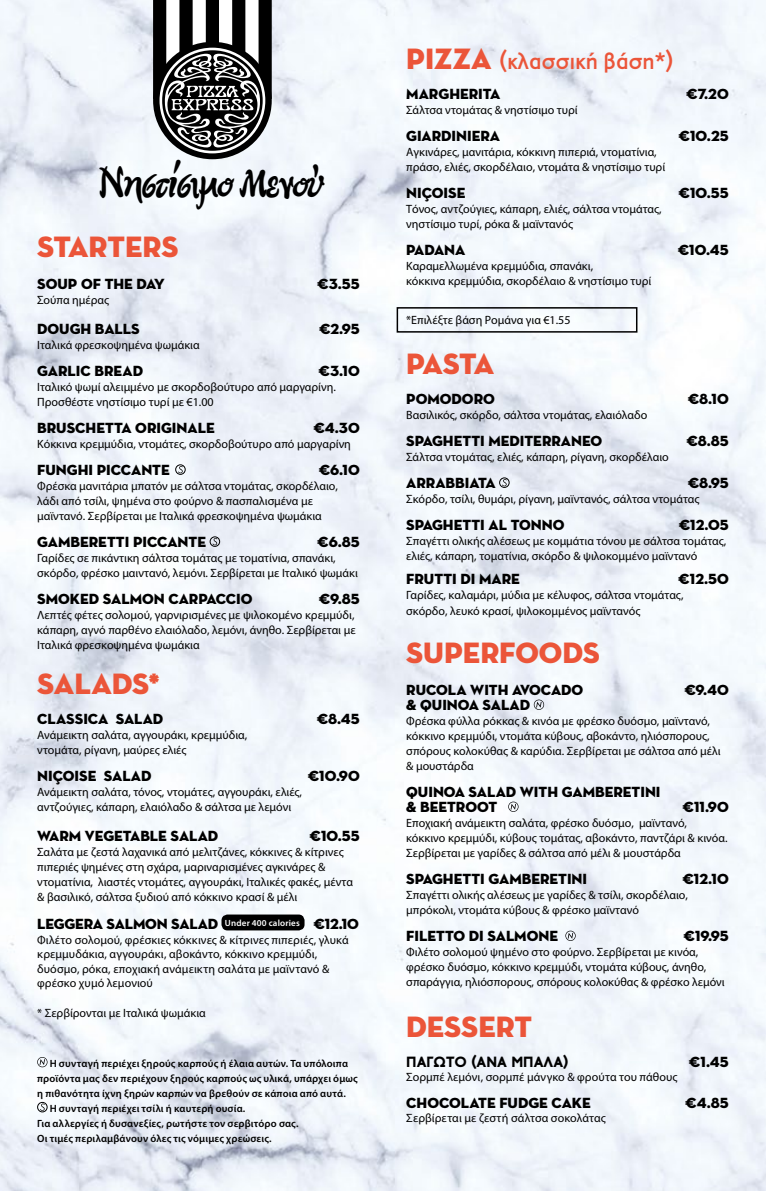
<style>
.page{position:relative;width:766px;height:1191px;background:#fff}
.page>*{position:absolute;margin:0;border:0;box-sizing:border-box;transform-origin:0 0}
.t1{font:700 42px "CF Allegro";color:#000}
.t2{font:30px "Neutra Disp Titling";color:#eb5539}
.t3{font:500 24px "PF Transport";color:#eb5539}
.t4{font:15px/15px "Neutraface Display Titling";color:#000}
.t5{font:900 15px "PF Transport";color:#000}
.t6{font:12px/15px "Myriad Pro";color:#000}
.t7{font:600 10.5px "Myriad Pro";letter-spacing:.015em;color:#000}
.s1{font-family:"Neutra Disp Titling";font-weight:400;font-size:30px}
</style>
<div class="page">
<img style="left:0;top:0;width:765px;height:1191px">
<svg style="left:37px;top:1057px;width:10px;height:10px"></svg>
<div style="left:37px;top:1102px;width:10px;height:10px;border:1px solid #000;border-radius:50%"></div>
<svg style="left:40px;top:1103px;width:5px;height:7px"></svg>
<div style="left:396px;top:307px;width:241px;height:26px;border:2px solid #000"></div>
<div style="left:175px;top:464px;width:10px;height:11px;border:1px solid #000;border-radius:50%"></div>
<svg style="left:178px;top:466px;width:5px;height:7px"></svg>
<div style="left:210px;top:536px;width:10px;height:11px;border:1px solid #000;border-radius:50%"></div>
<svg style="left:212px;top:538px;width:5px;height:7px"></svg>
<div style="left:221px;top:914px;width:83px;height:16px;background:#000;border-radius:6px"></div>
<div style="left:499px;top:477px;width:10px;height:11px;border:1px solid #000;border-radius:50%"></div>
<svg style="left:502px;top:479px;width:4px;height:7px"></svg>
<svg style="left:533px;top:699px;width:11px;height:11px"></svg>
<svg style="left:508px;top:801px;width:10px;height:11px"></svg>
<svg style="left:565px;top:930px;width:10px;height:11px"></svg>
<svg style="left:153px;top:0;width:119px;height:153px"></svg>
<h1 class="t1" style="left:100px;top:153px;width:225px">Νηστίσιμο Μενού</h1>
<h2 class="t2" style="left:37px;top:228px;width:143px">STARTERS</h2>
<p class="t4" style="left:37px;top:276px;width:129px">SOUP OF THE DAY</p>
<p class="t4" style="left:317px;top:276px;width:44px">€3.55</p>
<p class="t6" style="left:37px;top:292px;width:73px">Σούπα ημέρας</p>
<p class="t4" style="left:37px;top:321px;width:104px">DOUGH BALLS</p>
<p class="t4" style="left:319px;top:321px;width:42px">€2.95</p>
<p class="t6" style="left:37px;top:337px;width:164px">Ιταλικά φρεσκοψημένα ψωμάκια</p>
<p class="t4" style="left:37px;top:363px;width:107px">GARLIC BREAD</p>
<p class="t4" style="left:318px;top:363px;width:43px">€3.10</p>
<p class="t6" style="left:37px;top:379px;width:300px">Ιταλικό ψωμί αλειμμένο με σκορδοβούτυρο από μαργαρίνη.<br>Προσθέστε νηστίσιμο τυρί με €1.00</p>
<p class="t4" style="left:37px;top:420px;width:179px">BRUSCHETTA ORIGINALE</p>
<p class="t4" style="left:313px;top:420px;width:48px">€4.30</p>
<p class="t6" style="left:37px;top:436px;width:315px">Κόκκινα κρεμμύδια, ντομάτες, σκορδοβούτυρο από μαργαρίνη</p>
<p class="t4" style="left:37px;top:462px;width:134px">FUNGHI PICCANTE</p>
<p class="t4" style="left:318px;top:462px;width:43px">€6.10</p>
<p class="t6" style="left:37px;top:478px;width:302px">Φρέσκα μανιτάρια μπατόν με σάλτσα ντομάτας, σκορδέλαιο, λάδι από τσίλι, ψημένα στο φούρνο &amp; πασπαλισμένα με μαϊντανό. Σερβίρεται με Ιταλικά φρεσκοψημένα ψωμάκια</p>
<p class="t4" style="left:37px;top:534px;width:170px">GAMBERETTI PICCANTE</p>
<p class="t4" style="left:317px;top:534px;width:44px">€6.85</p>
<p class="t6" style="left:37px;top:550px;width:322px">Γαρίδες σε πικάντικη σάλτσα τομάτας με τοματίνια, σπανάκι, σκόρδο, φρέσκο μαιντανό, λεμόνι. Σερβίρεται με Ιταλικό ψωμάκι</p>
<p class="t4" style="left:37px;top:591px;width:217px">SMOKED SALMON CARPACCIO</p>
<p class="t4" style="left:319px;top:591px;width:42px">€9.85</p>
<p class="t6" style="left:37px;top:607px;width:320px;text-align:justify">Λεπτές φέτες σολομού, γαρνιρισμένες με ψιλοκομένο κρεμμύδι, κάπαρη, αγνό παρθένο ελαιόλαδο, λεμόνι, άνηθο. Σερβίρεται με Ιταλικά φρεσκοψημένα ψωμάκια</p>
<h2 class="t2" style="left:37px;top:665px;width:124px">SALADS*</h2>
<p class="t4" style="left:37px;top:711px;width:127px">CLASSICA SALAD</p>
<p class="t4" style="left:316px;top:711px;width:45px">€8.45</p>
<p class="t6" style="left:37px;top:727px;width:211px">Ανάμεικτη σαλάτα, αγγουράκι, κρεμμύδια, ντομάτα, ρίγανη, μαύρες ελιές</p>
<p class="t4" style="left:37px;top:768px;width:116px">NIÇOISE SALAD</p>
<p class="t4" style="left:307px;top:768px;width:54px">€10.90</p>
<p class="t6" style="left:37px;top:784px;width:266px">Ανάμεικτη σαλάτα, τόνος, ντομάτες, αγγουράκι, ελιές, αντζούγιες, κάπαρη, ελαιόλαδο &amp; σάλτσα με λεμόνι</p>
<p class="t4" style="left:37px;top:828px;width:182px">WARM VEGETABLE SALAD</p>
<p class="t4" style="left:309px;top:828px;width:52px">€10.55</p>
<p class="t6" style="left:37px;top:844px;width:317px">Σαλάτα με ζεστά λαχανικά από μελιτζάνες, κόκκινες &amp; κίτρινες πιπεριές ψημένες στη σχάρα, μαριναρισμένες αγκινάρες &amp; ντοματίνια, λιαστές ντομάτες, αγγουράκι, Ιταλικές φακές, μέντα &amp; βασιλικό, σάλτσα ξυδιού από κόκκινο κρασί &amp; μέλι</p>
<p class="t4" style="left:37px;top:917px;width:323px">LEGGERA SALMON SALAD <sup>Under</sup> <sup>400</sup> <sup>calories</sup> €12.10</p>
<p class="t6" style="left:37px;top:932px;width:313px;line-height:14.4px">Φιλέτο σολομού, φρέσκιες κόκκινες &amp; κίτρινες πιπεριές, γλυκά κρεμμυδάκια, αγγουράκι, αβοκάντο, κόκκινο κρεμμύδι, δυόσμο, ρόκα, εποχιακή ανάμεικτη σαλάτα με μαϊντανό &amp; φρέσκο χυμό λεμονιού</p>
<p class="t6" style="left:37px;top:1005px;width:170px">* Σερβίρονται με Ιταλικά ψωμάκια</p>
<p class="t7" style="left:50px;top:1058px;width:300px">Η συνταγή περιέχει ξηρούς καρπούς ή έλαια αυτών. Τα υπόλοιπα</p>
<p class="t7" style="left:37px;top:1073px;width:322px">προϊόντα μας δεν περιέχουν ξηρούς καρπούς ως υλικά, υπάρχει όμως</p>
<p class="t7" style="left:37px;top:1088px;width:310px">η πιθανότητα ίχνη ξηρών καρπών να βρεθούν σε κάποια από αυτά.</p>
<p class="t7" style="left:50px;top:1103px;width:197px">Η συνταγή περιέχει τσίλι ή καυτερή ουσία.</p>
<p class="t7" style="left:37px;top:1118px;width:263px">Για αλλεργίες ή δυσανεξίες, ρωτήστε τον σερβιτόρο σας.</p>
<p class="t7" style="left:37px;top:1133px;width:236px">Οι τιμές περιλαμβάνουν όλες τις νόμιμες χρεώσεις.</p>
<h3 class="t3" style="left:406px;top:47px;width:268px"><span class="s1">PIZZA</span> (κλασσική βάση*)</h3>
<p class="t4" style="left:406px;top:87px;width:96px">MARGHERITA</p>
<p class="t4" style="left:686px;top:87px;width:44px">€7.20</p>
<p class="t6" style="left:406px;top:102px;width:173px">Σάλτσα ντομάτας &amp; νηστίσιμο τυρί</p>
<p class="t4" style="left:406px;top:129px;width:95px">GIARDINIERA</p>
<p class="t4" style="left:678px;top:129px;width:52px">€10.25</p>
<p class="t6" style="left:406px;top:144px;width:260px">Αγκινάρες, μανιτάρια, κόκκινη πιπεριά, ντοματίνια, πράσο, ελιές, σκορδέλαιο, ντομάτα &amp; νηστίσιμο τυρί</p>
<p class="t4" style="left:406px;top:186px;width:61px">NIÇOISE</p>
<p class="t4" style="left:678px;top:186px;width:52px">€10.55</p>
<p class="t6" style="left:406px;top:201px;width:257px">Τόνος, αντζούγιες, κάπαρη, ελιές, σάλτσα ντομάτας, νηστίσιμο τυρί, ρόκα &amp; μαϊντανός</p>
<p class="t4" style="left:406px;top:243px;width:61px">PADANA</p>
<p class="t4" style="left:677px;top:243px;width:53px">€10.45</p>
<p class="t6" style="left:406px;top:258px;width:246px">Καραμελλωμένα κρεμμύδια, σπανάκι,<br>κόκκινα κρεμμύδια, σκορδέλαιο &amp; νηστίσιμο τυρί</p>
<p class="t6" style="left:406px;top:312px;width:166px">*Επιλέξτε βάση Ρομάνα για €1.55</p>
<h2 class="t2" style="left:406px;top:345px;width:89px">PASTA</h2>
<p class="t4" style="left:406px;top:391px;width:90px">POMODORO</p>
<p class="t4" style="left:687px;top:391px;width:42px">€8.10</p>
<p class="t6" style="left:406px;top:407px;width:242px">Βασιλικός, σκόρδο, σάλτσα ντομάτας, ελαιόλαδο</p>
<p class="t4" style="left:406px;top:433px;width:197px">SPAGHETTI MEDITERRANEO</p>
<p class="t4" style="left:686px;top:433px;width:44px">€8.85</p>
<p class="t6" style="left:406px;top:449px;width:264px">Σάλτσα ντομάτας, ελιές, κάπαρη, ρίγανη, σκορδέλαιο</p>
<p class="t4" style="left:406px;top:475px;width:91px">ARRABBIATA</p>
<p class="t4" style="left:687px;top:475px;width:42px">€8.95</p>
<p class="t6" style="left:406px;top:491px;width:295px">Σκόρδο, τσίλι, θυμάρι, ρίγανη, μαϊντανός, σάλτσα ντομάτας</p>
<p class="t4" style="left:406px;top:517px;width:160px">SPAGHETTI AL TONNO</p>
<p class="t4" style="left:678px;top:517px;width:52px">€12.05</p>
<p class="t6" style="left:406px;top:533px;width:321px">Σπαγέττι ολικής αλέσεως με κομμάτια τόνου με σάλτσα τομάτας, ελιές, κάπαρη, τοματίνια, σκόρδο &amp; ψιλοκομμένο μαϊντανό</p>
<p class="t4" style="left:406px;top:571px;width:115px">FRUTTI DI MARE</p>
<p class="t4" style="left:678px;top:571px;width:52px">€12.50</p>
<p class="t6" style="left:406px;top:586px;width:279px;line-height:16.5px">Γαρίδες, καλαμάρι, μύδια με κέλυφος, σάλτσα ντομάτας, σκόρδο, λευκό κρασί, ψιλοκομμένος μαϊντανός</p>
<h2 class="t2" style="left:406px;top:634px;width:195px">SUPERFOODS</h2>
<p class="t4" style="left:406px;top:682px;width:178px">RUCOLA WITH AVOCADO</p>
<p class="t4" style="left:684px;top:682px;width:46px">€9.40</p>
<p class="t4" style="left:406px;top:697px;width:125px">&amp; QUINOA SALAD</p>
<p class="t6" style="left:406px;top:713px;width:316px">Φρέσκα φύλλα ρόκκας &amp; κινόα με φρέσκο δυόσμο, μαϊντανό, κόκκινο κρεμμύδι, ντομάτα κύβους, αβοκάντο, ηλιόσπορους, σπόρους κολοκύθας &amp; καρύδια. Σερβίρεται με σάλτσα από μέλι &amp; μουστάρδα</p>
<p class="t4" style="left:406px;top:784px;width:256px">QUINOA SALAD WITH GAMBERETINI &amp; BEETROOT</p>
<p class="t4" style="left:682px;top:799px;width:48px">€11.90</p>
<p class="t6" style="left:406px;top:815px;width:323px">Εποχιακή ανάμεικτη σαλάτα, φρέσκο δυόσμο, μαϊντανό, κόκκινο κρεμμύδι, κύβους τομάτας, αβοκάντο, παντζάρι &amp; κινόα.<br>Σερβίρεται με γαρίδες &amp; σάλτσα από μέλι &amp; μουστάρδα</p>
<p class="t4" style="left:406px;top:871px;width:182px">SPAGHETTI GAMBERETINI</p>
<p class="t4" style="left:682px;top:871px;width:48px">€12.10</p>
<p class="t6" style="left:406px;top:887px;width:283px">Σπαγέττι ολικής αλέσεως με γαρίδες &amp; τσίλι, σκορδέλαιο, μπρόκολι, ντομάτα κύβους &amp; φρέσκο μαϊντανό</p>
<p class="t4" style="left:406px;top:928px;width:153px">FILETTO DI SALMONE</p>
<p class="t4" style="left:683px;top:928px;width:47px">€19.95</p>
<p class="t6" style="left:406px;top:944px;width:320px">Φιλέτο σολομού ψημένο στο φούρνο. Σερβίρεται με κινόα, φρέσκο δυόσμο, κόκκινο κρεμμύδι, ντομάτα κύβους, άνηθο, σπαράγγια, ηλιόσπορους, σπόρους κολοκύθας &amp; φρέσκο λεμόνι</p>
<h2 class="t2" style="left:406px;top:1008px;width:127px">DESSERT</h2>
<p class="t5" style="left:406px;top:1053px;width:164px">ΠΑΓΩΤΟ (ΑΝΑ ΜΠΑΛΑ)</p>
<p class="t4" style="left:688px;top:1054px;width:41px">€1.45</p>
<p class="t6" style="left:406px;top:1069px;width:273px">Σορμπέ λεμόνι, σορμπέ μάνγκο &amp; φρούτα του πάθους</p>
<p class="t4" style="left:406px;top:1095px;width:186px">CHOCOLATE FUDGE CAKE</p>
<p class="t4" style="left:685px;top:1095px;width:45px">€4.85</p>
<p class="t6" style="left:406px;top:1110px;width:201px">Σερβίρεται με ζεστή σάλτσα σοκολάτας</p>
</div>
